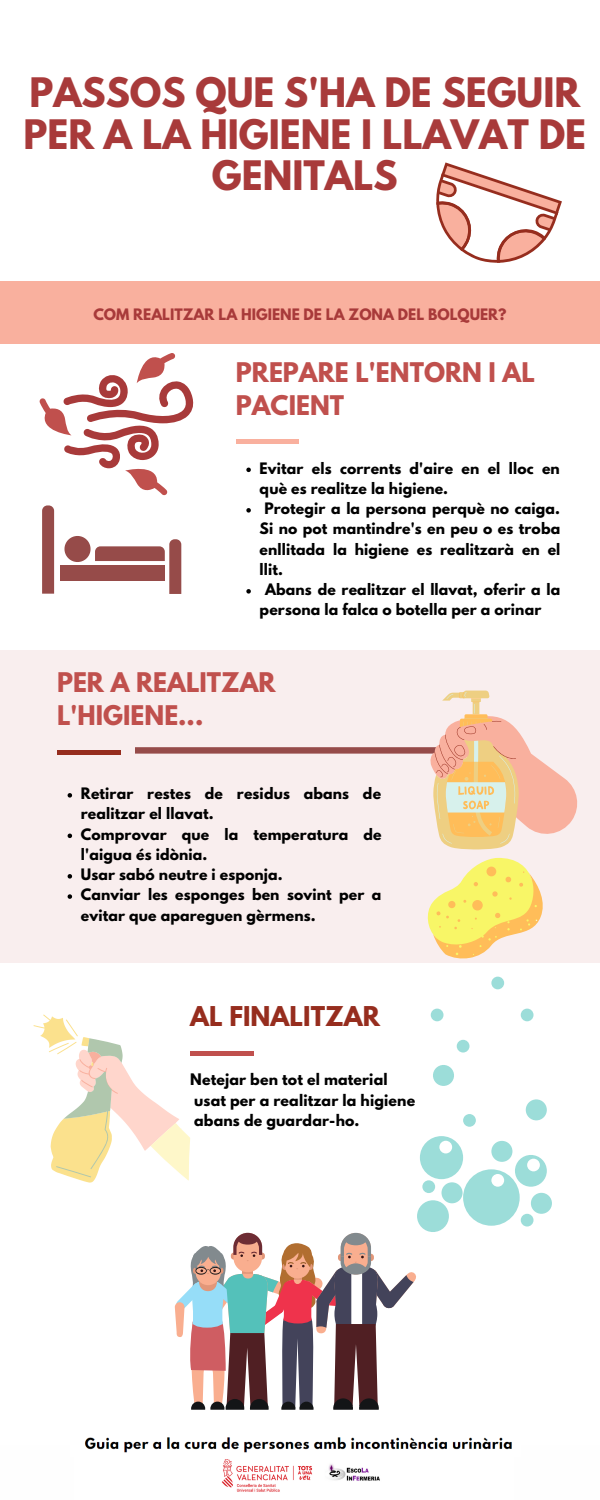
<style>
.page{position:relative;width:600px;height:1500px;background:#fff}
.page>*{position:absolute;margin:0;border:0;box-sizing:border-box;transform-origin:0 0}
.t1{font:700 36px/41.2px "League Spartan";color:#a83a3a;text-align:center}
.t2{font:700 24.2px "League Spartan";color:#962d1e}
.t3{font:700 24px/33px "League Spartan";color:#c0504d}
.t4{font:700 14.1px "League Spartan";letter-spacing:.01em;color:#000}
.t5{font:700 14px/20.2px "League Spartan";letter-spacing:.01em;color:#000}
.t6{font:700 14px "League Spartan";color:#a83a3a}
</style>
<div class="page">
<div style="left:463px;top:1169px;width:57px;height:57px;background:#9cddd9;border-radius:50%"></div>
<div style="left:420px;top:1136px;width:43px;height:43px;background:#9cddd9;border-radius:50%"></div>
<div style="left:515px;top:1155px;width:32px;height:32px;background:#9cddd9;border-radius:50%"></div>
<div style="left:417px;top:1200px;width:32px;height:32px;background:#9cddd9;border-radius:50%"></div>
<div style="left:531px;top:1193px;width:21px;height:21px;background:#9cddd9;border-radius:50%"></div>
<div style="left:442px;top:1182px;width:21px;height:21px;background:#9cddd9;border-radius:50%"></div>
<div style="left:491px;top:1141px;width:21px;height:21px;background:#9cddd9;border-radius:50%"></div>
<div style="left:526px;top:1099px;width:21px;height:21px;background:#9cddd9;border-radius:50%"></div>
<div style="left:433px;top:1065px;width:21px;height:21px;background:#9cddd9;border-radius:50%"></div>
<div style="left:521px;top:1009px;width:13px;height:12px;background:#9cddd9;border-radius:50%"></div>
<div style="left:521px;top:1214px;width:13px;height:13px;background:#9cddd9;border-radius:50%"></div>
<div style="left:422px;top:1180px;width:13px;height:13px;background:#9cddd9;border-radius:50%"></div>
<div style="left:457px;top:1040px;width:12px;height:13px;background:#9cddd9;border-radius:50%"></div>
<div style="left:431px;top:1009px;width:13px;height:12px;background:#9cddd9;border-radius:50%"></div>
<div style="left:491px;top:977px;width:13px;height:12px;background:#9cddd9;border-radius:50%"></div>
<div style="left:463px;top:1114px;width:13px;height:13px;background:#9cddd9;border-radius:50%"></div>
<div style="left:491px;top:1174px;width:13px;height:13px;background:#fff;border-radius:50%"></div>
<div style="left:439px;top:1141px;width:13px;height:12px;background:#fff;border-radius:50%"></div>
<div style="left:527px;top:1159px;width:13px;height:12px;background:#fff;border-radius:50%"></div>
<div style="left:0;top:650px;width:600px;height:313px;background:#f9eeee"></div>
<div style="left:0;top:281px;width:600px;height:63px;background:#f9b09e"></div>
<svg style="left:246px;top:468px;width:5px;height:4px"></svg>
<svg style="left:246px;top:508px;width:5px;height:5px"></svg>
<svg style="left:246px;top:589px;width:5px;height:5px"></svg>
<div style="left:236px;top:439px;width:63px;height:5px;background:#f9b09e"></div>
<svg style="left:68px;top:793px;width:4px;height:5px"></svg>
<svg style="left:68px;top:834px;width:4px;height:4px"></svg>
<svg style="left:68px;top:874px;width:4px;height:5px"></svg>
<svg style="left:68px;top:894px;width:4px;height:5px"></svg>
<div style="left:57px;top:750px;width:63px;height:5px;background:#962d1e"></div>
<div style="left:190px;top:1051px;width:64px;height:5px;background:#c0504d"></div>
<svg style="left:175px;top:1233px;width:241px;height:177px"></svg>
<svg style="left:39px;top:353px;width:155px;height:142px"></svg>
<svg style="left:427px;top:857px;width:116px;height:102px"></svg>
<svg style="left:34px;top:1015px;width:156px;height:168px"></svg>
<svg style="left:135px;top:691px;width:442px;height:159px"></svg>
<svg style="left:436px;top:162px;width:126px;height:101px"></svg>
<svg style="left:42px;top:505px;width:12px;height:89px"></svg>
<div style="left:60px;top:566px;width:105px;height:15px;background:#964b49"></div>
<svg style="left:64px;top:536px;width:117px;height:58px"></svg>
<img style="left:221px;top:1459px;width:159px;height:33px">
<img style="left:84px;top:1437px;width:428px;height:16px">
<p class="t1" style="left:23px;top:77px;width:564px">PASSOS QUE S'HA DE SEGUIR<br>PER A LA HIGIENE I LLAVAT DE<br>GENITALS</p>
<p class="t6" style="left:93px;top:307px;width:415px">COM REALITZAR LA HIGIENE DE LA ZONA DEL BOLQUER?</p>
<p class="t3" style="left:236px;top:359px;width:301px">PREPARE L'ENTORN I AL<br>PACIENT</p>
<p class="t5" style="left:260px;top:460px;width:302px">Evitar els corrents d'aire en el lloc en què es realitze la higiene.</p>
<p class="t5" style="left:260px;top:500px;width:302px;text-align:justify;text-indent:5px">Protegir a la persona perquè no caiga.<br>Si no pot mantindre's en peu o es troba enllitada la higiene es realitzarà en el llit.</p>
<p class="t5" style="left:260px;top:581px;width:302px;text-indent:5px">Abans de realitzar el llavat, oferir a la persona la falca o botella per a orinar</p>
<p class="t3" style="left:57px;top:669px;width:220px">PER A REALITZAR<br>L'HIGIENE...</p>
<p class="t5" style="left:81px;top:785px;width:302px">Retirar restes de residus abans de realitzar el llavat.</p>
<p class="t5" style="left:81px;top:826px;width:302px">Comprovar que la temperatura de l'aigua és idònia.</p>
<p class="t5" style="left:81px;top:866px;width:203px">Usar sabó neutre i esponja.</p>
<p class="t5" style="left:81px;top:886px;width:302px">Canviar les esponges ben sovint per a evitar que apareguen gèrmens.</p>
<p class="t2" style="left:190px;top:1004px;width:191px">AL FINALITZAR</p>
<p class="t4" style="left:190px;top:1073px;width:199px">Netejar ben tot el material</p>
<p class="t4" style="left:194px;top:1093px;width:223px">usat per a realitzar la higiene</p>
<p class="t4" style="left:194px;top:1114px;width:167px">abans de guardar-ho.</p>
</div>
